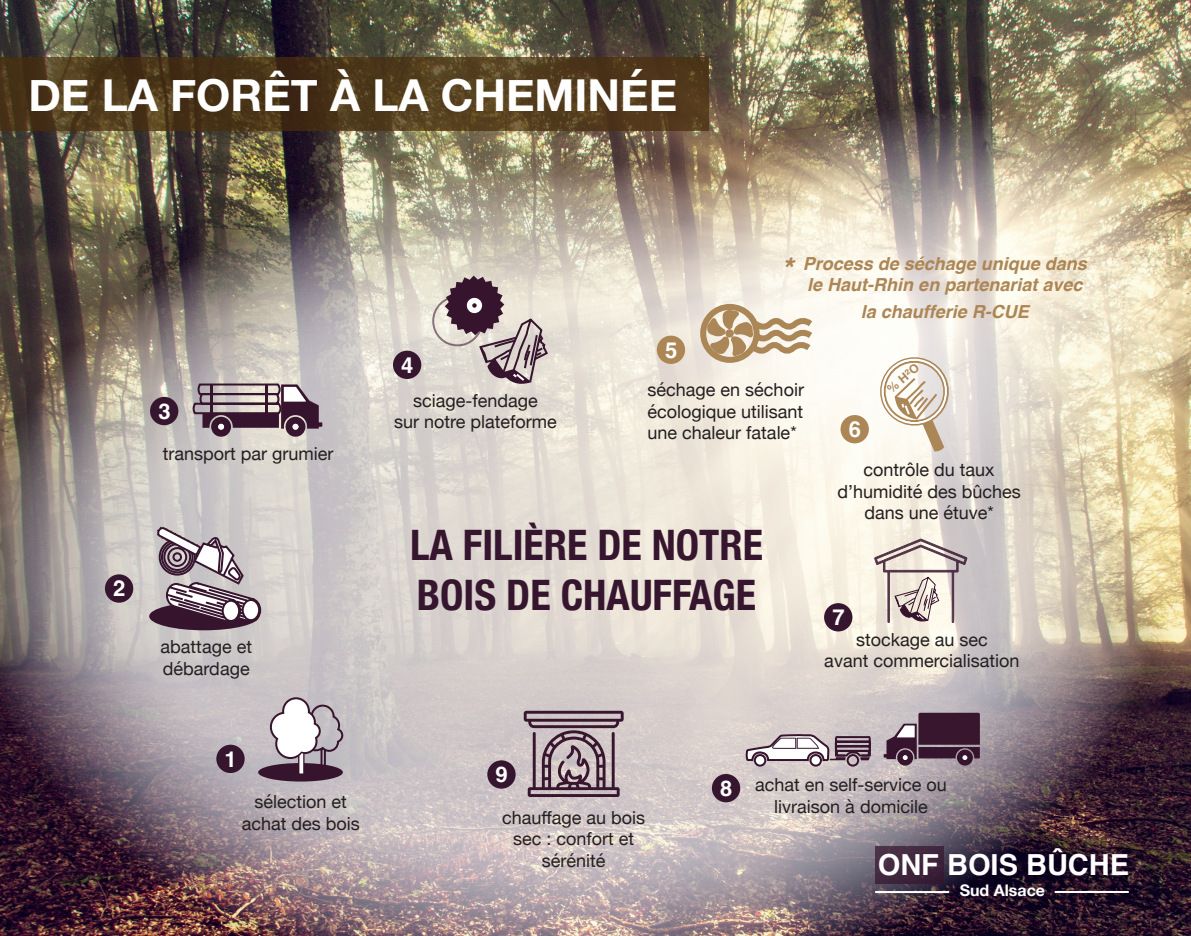
<style>
.page{position:relative;width:1191px;height:936px;background:#fff}
.page>*{position:absolute;margin:0;border:0;box-sizing:border-box;transform-origin:0 0}
.t1{font:700 44px "Helvetica Neue";color:#fff}
.t2{font:700 condensed 42px/50.4px "Helvetica Neue";color:#36152e}
.t3{font:italic 700 30px "Helvetica";color:#ac8655}
.t4{font:700 29px "Helvetica";color:#fff}
.t5{font:700 22px "Helvetica";color:#fff}
.t6{font:18px/21.6px "Helvetica Neue";color:#231f20;text-align:center}
.t7{font:italic 700 18px/21.6px "Helvetica";color:#ac8655}
.t8{font:700 16px "Helvetica Neue";color:#fff}
.t9{font:700 12px "Helvetica Neue";color:#ab8758}
</style>
<div class="page">
<img style="left:0;top:0;width:1191px;height:131px">
<svg style="left:0;top:57px;width:709px;height:73px;background:#4e391c"></svg>
<img style="left:0;top:131px;width:1191px;height:804px">
<img style="left:621px;top:77px;width:570px;height:456px">
<div style="left:216px;top:744px;width:29px;height:29px;background:#36152e;border-radius:50%"></div>
<div style="left:105px;top:574px;width:28px;height:28px;background:#36152e;border-radius:50%"></div>
<div style="left:150px;top:397px;width:28px;height:28px;background:#36152e;border-radius:50%"></div>
<div style="left:393px;top:350px;width:28px;height:29px;background:#36152e;border-radius:50%"></div>
<div style="left:657px;top:335px;width:28px;height:29px;background:#ac8655;border-radius:50%"></div>
<div style="left:840px;top:415px;width:29px;height:28px;background:#ac8655;border-radius:50%"></div>
<div style="left:824px;top:603px;width:28px;height:28px;background:#36152e;border-radius:50%"></div>
<div style="left:712px;top:774px;width:28px;height:28px;background:#36152e;border-radius:50%"></div>
<div style="left:487px;top:760px;width:28px;height:28px;background:#36152e;border-radius:50%"></div>
<div style="left:875px;top:846px;width:68px;height:38px;background:#41273e"></div>
<hr style="left:875px;top:891px;width:74px;height:2px;background:#fff">
<hr style="left:1054px;top:890px;width:74px;height:2px;background:#fff">
<div style="left:258px;top:763px;width:85px;height:18px;background:#37142d;border-radius:50%"></div>
<svg style="left:269px;top:696px;width:75px;height:77px"></svg>
<div style="left:149px;top:602px;width:110px;height:28px;background:#37142d;border-radius:50%"></div>
<svg style="left:193px;top:382px;width:129px;height:54px;background:#8e7c85"></svg>
<hr style="left:265px;top:384px;width:2px;height:33px;background:#37142d">
<hr style="left:210px;top:384px;width:2px;height:33px;background:#37142d">
<svg style="left:697px;top:301px;width:122px;height:65px"></svg>
<svg style="left:883px;top:712px;width:97px;height:53px;background:#674d5f"></svg>
<svg style="left:445px;top:275px;width:104px;height:109px;background:#aea0a0"></svg>
<svg style="left:744px;top:732px;width:128px;height:46px"></svg>
<svg style="left:874px;top:351px;width:78px;height:100px"></svg>
<svg style="left:155px;top:523px;width:107px;height:101px"></svg>
<svg style="left:524px;top:710px;width:99px;height:87px;background:#9a8790"></svg>
<svg style="left:874px;top:538px;width:93px;height:85px;background:#cec3be"></svg>
<h1 class="t1" style="left:28px;top:61px;width:650px">DE LA FORÊT À LA CHEMINÉE</h1>
<h3 class="t3" style="left:781px;top:244px;width:13px">*</h3>
<p class="t7" style="left:802px;top:253px;width:286px">Process de séchage unique dans le Haut-Rhin en partenariat avec</p>
<p class="t7" style="left:860px;top:301px;width:170px">la chaufferie R-CUE</p>
<p class="t5" style="left:158px;top:398px;width:14px">3</p>
<p class="t6" style="left:163px;top:444px;width:172px">transport par grumier</p>
<p class="t5" style="left:113px;top:575px;width:14px">2</p>
<p class="t6" style="left:161px;top:637px;width:93px;text-align:left">abattage et débardage</p>
<p class="t5" style="left:225px;top:745px;width:14px">1</p>
<p class="t6" style="left:242px;top:791px;width:120px">sélection et achat des bois</p>
<p class="t5" style="left:401px;top:351px;width:14px">4</p>
<p class="t6" style="left:394px;top:390px;width:164px">sciage-fendage<br>sur notre plateforme</p>
<p class="t5" style="left:665px;top:336px;width:14px">5</p>
<p class="t6" style="left:647px;top:380px;width:158px;text-align:justify">séchage en séchoir écologique utilisant une chaleur fatale*</p>
<h2 class="t2" style="left:410px;top:516px;width:354px">LA FILIÈRE DE NOTRE<br>BOIS DE CHAUFFAGE</h2>
<p class="t5" style="left:849px;top:416px;width:14px">6</p>
<p class="t9" style="left:882px;top:383px;width:40px;rotate:-40deg">% H²O</p>
<p class="t6" style="left:837px;top:460px;width:185px">contrôle du taux d’humidité des bûches dans une étuve*</p>
<p class="t5" style="left:832px;top:604px;width:14px">7</p>
<p class="t6" style="left:824px;top:629px;width:197px">stockage au sec<br>avant commercialisation</p>
<p class="t5" style="left:495px;top:761px;width:14px">9</p>
<p class="t6" style="left:502px;top:807px;width:145px">chauffage au bois sec : confort et sérénité</p>
<p class="t5" style="left:720px;top:774px;width:14px">8</p>
<p class="t6" style="left:755px;top:774px;width:193px">achat en self-service ou livraison à domicile</p>
<h3 class="t4" style="left:877px;top:847px;width:253px">ONF BOIS BÛCHE</h3>
<p class="t8" style="left:959px;top:877px;width:87px">Sud Alsace</p>
</div>
